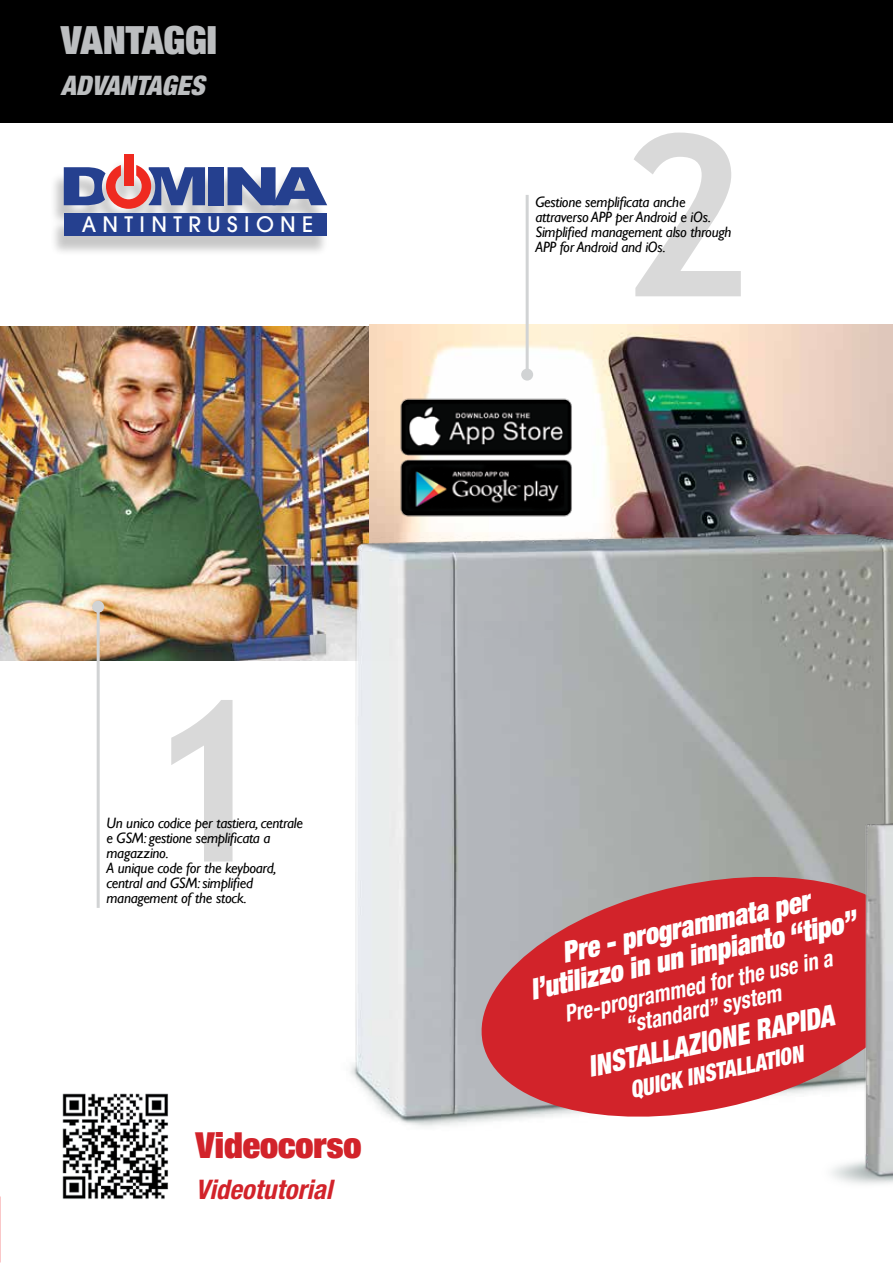
<style>
.page{position:relative;width:893px;height:1263px;background:#fff}
.page>*{position:absolute;margin:0;border:0;box-sizing:border-box;transform-origin:0 0}
.t1{font:700 225px "Trebuchet MS";color:#000}
.t2{font:900 condensed 39px "Helvetica Neue LT Std";color:#bcbec0}
.t3{font:900 condensed 36px "Helvetica Neue LT Std";color:#d2232a}
.t4{font:italic 900 condensed 29.25px/29.2px "Helvetica Neue LT Std";color:#fff;text-align:center;scale:.9 1}
.t5{font:italic 900 condensed 29.25px "Helvetica Neue LT Std";color:#fff;scale:.9 1}
.t6{font:italic 700 condensed 27px "Helvetica Neue LT Std";color:#d2232a}
.t7{font:italic 900 condensed 27px "Helvetica Neue LT Std";color:#bcbec0}
.t8{font:italic 700 condensed 23.4px/23.4px "Helvetica Neue LT Std";color:#fff;text-align:center;scale:.9 1}
.t9{font:italic 900 condensed 23.4px "Helvetica Neue LT Std";color:#fff;scale:.9 1}
.t10{font:500 21.15px "Avant Garde";letter-spacing:.3em;color:#fff}
.t11{font:italic 15px/15px "Gill Sans";letter-spacing:-.02em;color:#000}
</style>
<div class="page">
<div style="left:0;top:0;width:893px;height:123px;background:#000"></div>
<img style="left:0;top:326px;width:370px;height:334px">
<img style="left:370px;top:325px;width:523px;height:175px">
<img style="left:320px;top:500px;width:573px;height:627px">
<svg style="left:470px;top:861px;width:348px;height:266px;background:#cc5257"></svg>
<img style="left:818px;top:811px;width:75px;height:373px">
<div style="left:49px;top:160px;width:280px;height:97px;background:#000;opacity:.22"></div>
<div style="left:64px;top:213px;width:263px;height:22px;background:#25408f"></div>
<div style="left:208px;top:167px;width:16px;height:38px;background:#25408f"></div>
<svg style="left:228px;top:167px;width:99px;height:38px"></svg>
<svg style="left:64px;top:165px;width:141px;height:44px;background:#907d9f"></svg>
<div style="left:124px;top:154px;width:9px;height:32px;background:#ef2a20"></div>
<hr style="left:97px;top:607px;width:3px;height:301px;background:#d1d3d4">
<div style="left:92px;top:601px;width:12px;height:12px;background:#d1d3d4;border-radius:50%"></div>
<hr style="left:526px;top:195px;width:3px;height:180px;background:#d1d3d4">
<div style="left:521px;top:369px;width:12px;height:12px;background:#d1d3d4;border-radius:50%"></div>
<img style="left:62px;top:1093px;width:106px;height:106px">
<img style="left:396px;top:391px;width:178px;height:131px">
<h2 class="t2" style="left:61px;top:15px;width:158px">VANTAGGI</h2>
<h3 class="t7" style="left:61px;top:68px;width:145px">ADVANTAGES</h3>
<h3 class="t10" style="left:82px;top:211px;width:233px">ANTINTRUSIONE</h3>
<h1 class="t1" style="left:141px;top:641px;width:133px">1</h1>
<p class="t11" style="left:106px;top:815px;width:198px">Un unico codice per tastiera, centrale e GSM: gestione semplificata a magazzino.<br>A unique code for the keyboard, central and GSM: simplified management of the stock.</p>
<h3 class="t3" style="left:195px;top:1122px;width:167px">Videocorso</h3>
<h3 class="t6" style="left:195px;top:1172px;width:138px">Videotutorial</h3>
<h1 class="t1" style="left:618px;top:76px;width:133px">2</h1>
<p class="t11" style="left:535px;top:195px;width:198px">Gestione semplificata anche attraverso APP per Android e iOs.<br>Simplified management also through<br>APP for Android and iOs.</p>
<h3 class="t4" style="left:521px;top:946px;width:370px;rotate:-12deg">Pre - programmata per l’utilizzo in un impianto “tipo”</h3>
<h3 class="t8" style="left:562px;top:1003px;width:305px;rotate:-12deg">Pre-programmed for the use in a “standard” system</h3>
<h3 class="t5" style="left:584px;top:1049px;width:280px;rotate:-12deg">INSTALLAZIONE RAPIDA</h3>
<h3 class="t9" style="left:627px;top:1076px;width:197px;rotate:-12deg">QUICK INSTALLATION</h3>
</div>
